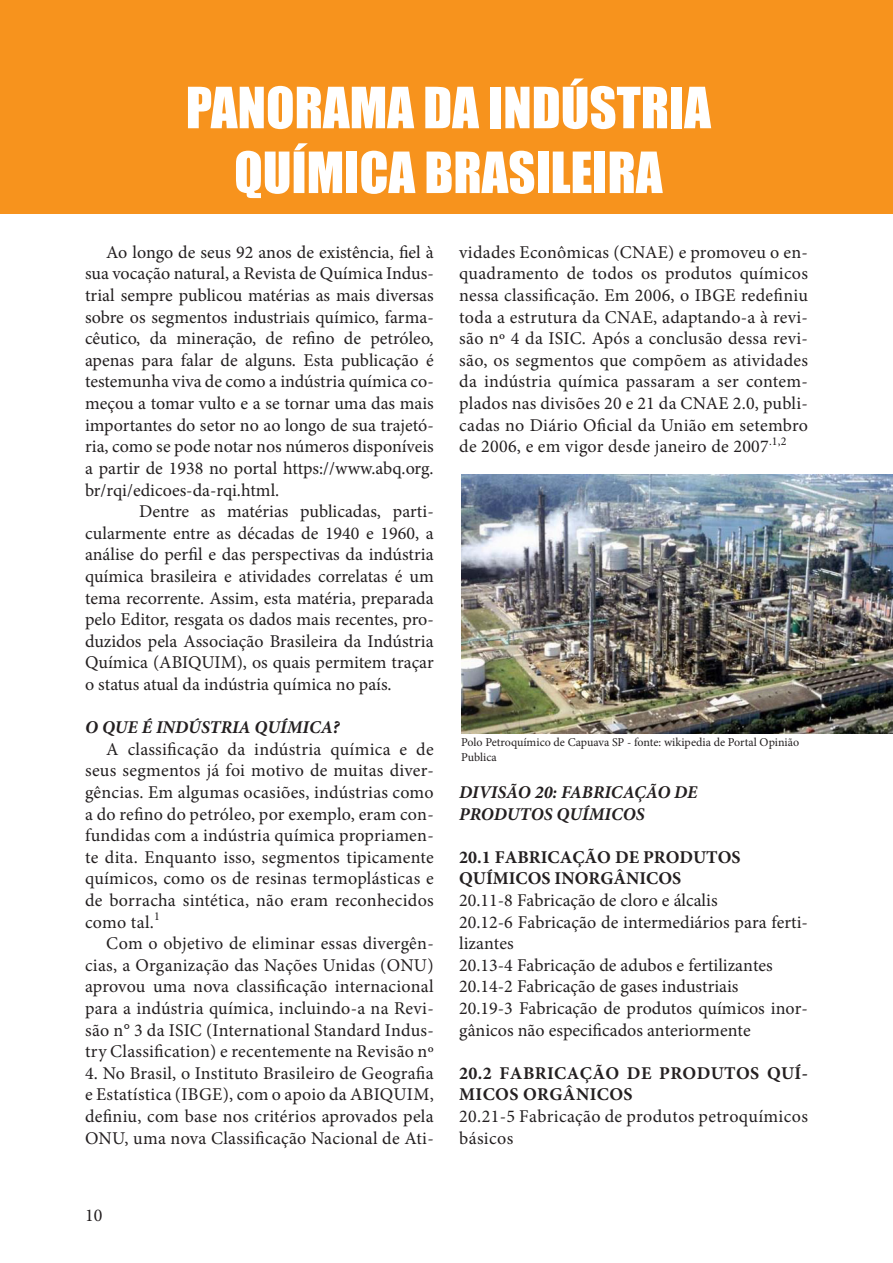
<style>
.page{position:relative;width:893px;height:1263px;background:#fff}
.page>*{position:absolute;margin:0;border:0;box-sizing:border-box;transform-origin:0 0}
.t1{font:52.5px "Impact";color:#fff}
.t2{font:18px/21.6px "Minion Pro";color:#231f20;text-align:justify}
.t3{font:italic 700 18px "Minion Pro";color:#231f20}
.t4{font:18px/21.6px "Minion Pro";letter-spacing:.02em;color:#231f20}
.t5{font:700 18px "Minion Pro";color:#231f20}
.t6{font:700 18px/21.6px "Minion Pro";letter-spacing:.02em;color:#231f20}
.t7{font:12px "Minion Pro";color:#231f20}
</style>
<div class="page">
<div style="left:0;top:0;width:893px;height:213px;background:#f7931d"></div>
<img style="left:461px;top:475px;width:432px;height:259px">
<p class="t1" style="left:186px;top:67px;width:527px">PANORAMA DA INDÚSTRIA</p>
<p class="t1" style="left:234px;top:132px;width:430px">QUÍMICA BRASILEIRA</p>
<p class="t2" style="left:85px;top:241px;width:350px;text-indent:21px">Ao longo de seus 92 anos de existência, fiel à sua vocação natural, a Revista de Química Indus&shy;trial sempre publicou matérias as mais diversas sobre os segmentos industriais químico, farma&shy;cêutico, da mineração, de refino de petróleo, apenas para falar de alguns. Esta publicação é testemunha viva de como a indústria química co&shy;meçou a tomar vulto e a se tornar uma das mais importantes do setor no ao longo de sua trajetó&shy;ria, como se pode notar nos números disponíveis a partir de 1938 no portal https://www.abq.org. br/rqi/edicoes-da-rqi.html.</p>
<p class="t2" style="left:85px;top:501px;width:350px;text-indent:54px">Dentre as matérias publicadas, parti&shy;cularmente entre as décadas de 1940 e 1960, a análise do perfil e das perspectivas da indústria química brasileira e atividades correlatas é um tema recorrente. Assim, esta matéria, preparada pelo Editor, resgata os dados mais recentes, pro&shy;duzidos pela Associação Brasileira da Indústria Química (ABIQUIM), os quais permitem traçar o status atual da indústria química no país.</p>
<p class="t3" style="left:85px;top:714px;width:256px">O QUE É INDÚSTRIA QUÍMICA?</p>
<p class="t2" style="left:85px;top:738px;width:350px;text-indent:21px">A classificação da indústria química e de seus segmentos já foi motivo de muitas diver&shy;gências. Em algumas ocasiões, indústrias como a do refino do petróleo, por exemplo, eram con&shy;fundidas com a indústria química propriamen&shy;te dita. Enquanto isso, segmentos tipicamente químicos, como os de resinas termoplásticas e de borracha sintética, não eram reconhecidos como tal.<sup>1</sup></p>
<p class="t2" style="left:85px;top:933px;width:350px;text-indent:21px">Com o objetivo de eliminar essas divergên&shy;cias, a Organização das Nações Unidas (ONU) aprovou uma nova classificação internacional para a indústria química, incluindo-a na Revi&shy;são n° 3 da ISIC (International Standard Indus&shy;try Classification) e recentemente na Revisão nº</p>
<p class="t2" style="left:85px;top:1062px;width:350px">4. No Brasil, o Instituto Brasileiro de Geografia e Estatística (IBGE), com o apoio da ABIQUIM, definiu, com base nos critérios aprovados pela ONU, uma nova Classificação Nacional de Ati-</p>
<p class="t2" style="left:85px;top:1205px;width:19px">10</p>
<p class="t2" style="left:459px;top:241px;width:350px">vidades Econômicas (CNAE) e promoveu o en&shy;quadramento de todos os produtos químicos nessa classificação. Em 2006, o IBGE redefiniu toda a estrutura da CNAE, adaptando-a à revi&shy;são nº 4 da ISIC. Após a conclusão dessa revi&shy;são, os segmentos que compõem as atividades da indústria química passaram a ser contem&shy;plados nas divisões 20 e 21 da CNAE 2.0, publi&shy;cadas no Diário Oficial da União em setembro de 2006, e em vigor desde janeiro de 2007<sup>.1,2</sup></p>
<p class="t7" style="left:461px;top:734px;width:340px">Polo Petroquímico de Capuava SP - fonte: wikipedia de Portal Opinião</p>
<p class="t7" style="left:461px;top:749px;width:37px">Publica</p>
<p class="t3" style="left:459px;top:779px;width:240px">DIVISÃO 20: FABRICAÇÃO DE</p>
<p class="t3" style="left:459px;top:801px;width:187px">PRODUTOS QUÍMICOS</p>
<p class="t5" style="left:459px;top:844px;width:283px">20.1 FABRICAÇÃO DE PRODUTOS</p>
<p class="t5" style="left:459px;top:866px;width:224px">QUÍMICOS INORGÂNICOS</p>
<p class="t2" style="left:459px;top:889px;width:260px">20.11-8 Fabricação de cloro e álcalis</p>
<p class="t2" style="left:459px;top:911px;width:350px">20.12-6 Fabricação de intermediários para ferti&shy;lizantes</p>
<p class="t2" style="left:459px;top:954px;width:315px">20.13-4 Fabricação de adubos e fertilizantes</p>
<p class="t2" style="left:459px;top:976px;width:281px">20.14-2 Fabricação de gases industriais</p>
<p class="t2" style="left:459px;top:997px;width:350px">20.19-3 Fabricação de produtos químicos inor&shy;gânicos não especificados anteriormente</p>
<p class="t6" style="left:459px;top:1062px;width:350px">20.2 FABRICAÇÃO DE PRODUTOS QUÍ-<br>MICOS ORGÂNICOS</p>
<p class="t4" style="left:459px;top:1105px;width:350px">20.21-5 Fabricação de produtos petroquímicos básicos</p>
</div>
